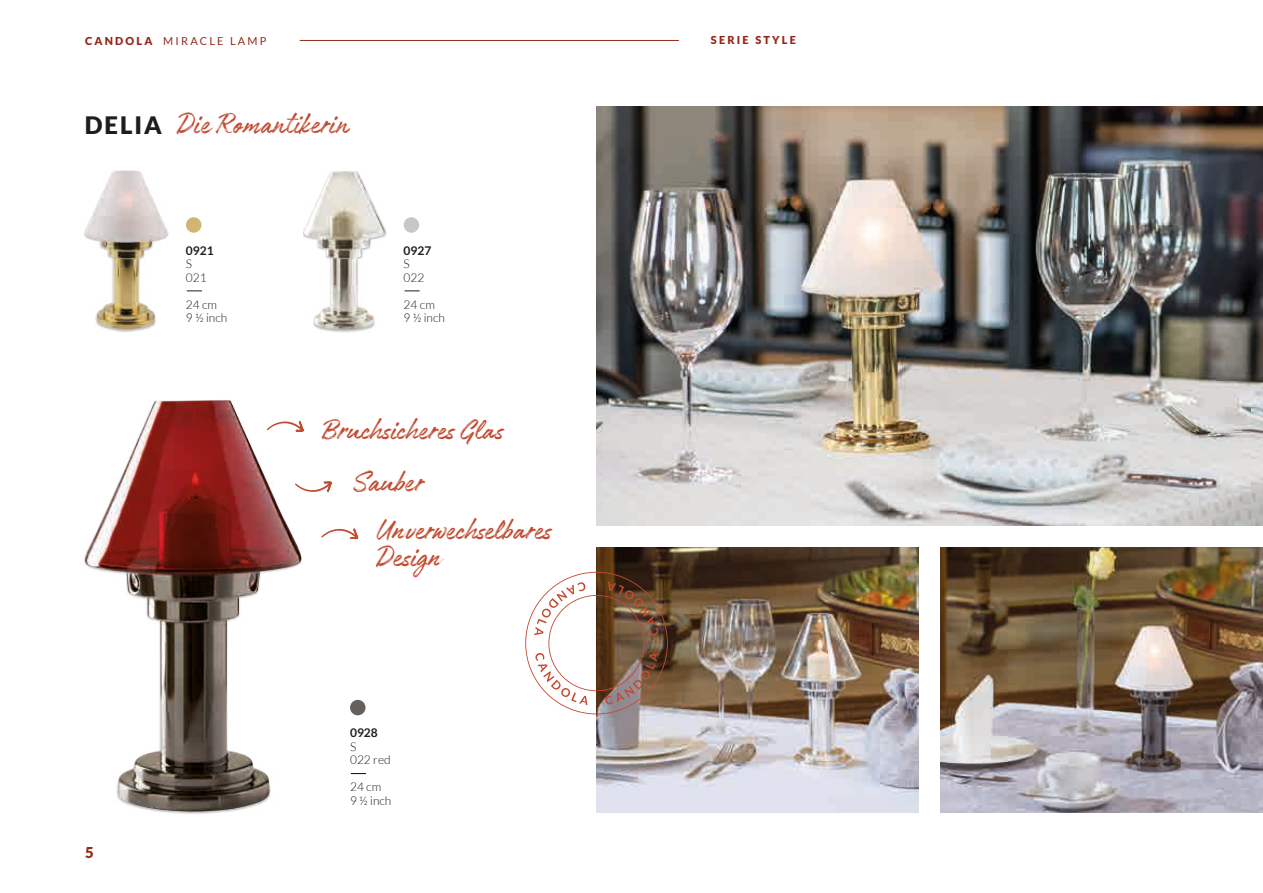
<style>
.page{position:relative;width:1263px;height:893px;background:#fff}
.page>*{position:absolute;margin:0;border:0;box-sizing:border-box;transform-origin:0 0}
.t1{font:33px/51.8px "Authenia";color:#c34b31}
.t2{font:900 15px "Lato";color:#94291b}
.t3{font:300 12px/13.5px "Lato";color:#1d1d1b}
.t4{font:700 12px "Lato";color:#1d1d1b}
.t5{font:10.95px "Lato";letter-spacing:.2em;color:#94291b}
.t6{font:900 10.95px "Lato";letter-spacing:.2em;color:#94291b}
.s1{font-weight:900}
.s2{font-family:"Lato";font-weight:900;font-size:24px;color:#1d1d1b}
</style>
<div class="page">
<img style="left:596px;top:107px;width:667px;height:418px">
<img style="left:596px;top:547px;width:323px;height:265px">
<img style="left:941px;top:547px;width:322px;height:265px">
<hr style="left:300px;top:40px;width:379px;height:1px;background:#94291b">
<img style="left:84px;top:400px;width:218px;height:412px">
<div style="left:84px;top:170px;width:85px;height:162px;background:#1d1d1b;opacity:.3"></div>
<img style="left:84px;top:170px;width:84px;height:160px">
<div style="left:303px;top:171px;width:83px;height:161px;background:#1d1d1b;opacity:.3"></div>
<img style="left:303px;top:171px;width:82px;height:159px">
<svg style="left:295px;top:481px;width:37px;height:12px"></svg>
<svg style="left:321px;top:528px;width:37px;height:11px"></svg>
<svg style="left:267px;top:420px;width:37px;height:12px"></svg>
<svg style="left:525px;top:572px;width:143px;height:142px"></svg>
<div style="left:186px;top:217px;width:15px;height:16px;background:#cfb675;border-radius:50%"></div>
<svg style="left:187px;top:291px;width:15px;height:1px"></svg>
<div style="left:404px;top:217px;width:15px;height:16px;background:#c7c7c6;border-radius:50%"></div>
<div style="left:350px;top:700px;width:16px;height:15px;background:#66605d;border-radius:50%"></div>
<svg style="left:405px;top:291px;width:15px;height:1px"></svg>
<svg style="left:351px;top:773px;width:15px;height:1px"></svg>
<p class="t5" style="left:85px;top:34px;width:183px"><span class="s1">CANDOLA</span> MIRACLE LAMP</p>
<p class="t6" style="left:711px;top:34px;width:86px">SERIE STYLE</p>
<p class="t1" style="left:85px;top:102px;width:265px"><span class="s2">DELIA</span> Die Romantikerin</p>
<p class="t4" style="left:186px;top:243px;width:29px">0921</p>
<p class="t3" style="left:186px;top:257px;width:22px">S<br>021</p>
<p class="t3" style="left:186px;top:298px;width:43px">24 cm<br>9 ½ inch</p>
<p class="t4" style="left:404px;top:243px;width:29px">0927</p>
<p class="t3" style="left:404px;top:257px;width:22px">S<br>022</p>
<p class="t3" style="left:404px;top:298px;width:43px">24 cm<br>9 ½ inch</p>
<p class="t1" style="left:353px;top:408px;width:151px;text-indent:-32px">Bruchsicheres Glas<br>Sauber</p>
<p class="t1" style="left:376px;top:521px;width:177px;line-height:27px">Unverwechselbares<br>Design</p>
<p class="t2" style="left:85px;top:844px;width:10px">5</p>
<p class="t4" style="left:350px;top:726px;width:29px">0928</p>
<p class="t3" style="left:350px;top:740px;width:42px">S<br>022 red</p>
<p class="t3" style="left:350px;top:780px;width:43px">24 cm<br>9 ½ inch</p>
</div>
